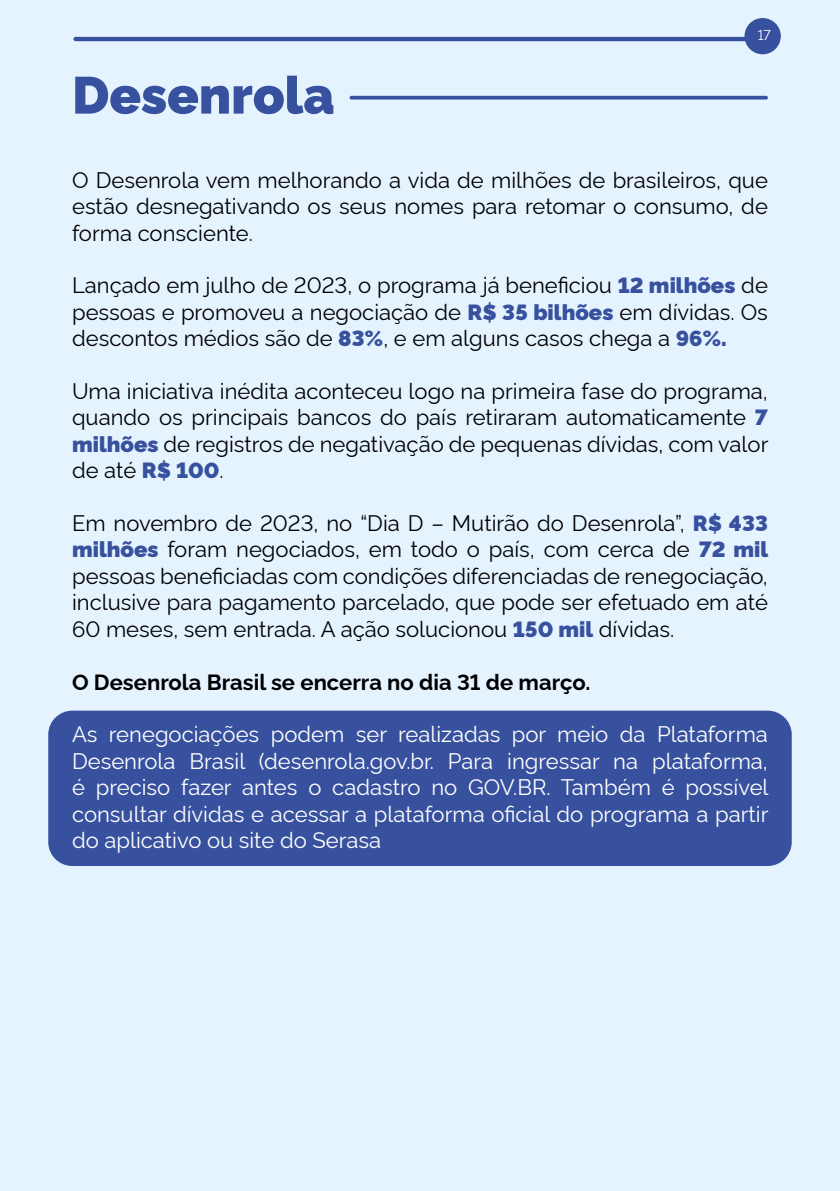
<style>
.page{position:relative;width:840px;height:1191px;background:#fff}
.page>*{position:absolute;margin:0;border:0;box-sizing:border-box;transform-origin:0 0}
.t1{font:900 52px "Rawline";color:#37519f}
.t2{font:22px/26.4px "Rawline";color:#000;text-align:justify}
.t3{font:22px/26.4px "Rawline";color:#fff;text-align:justify}
.t4{font:700 22px "Rawline";color:#000}
.t5{font:14px "Rawline";color:#fff}
.s1{font-weight:900;color:#37519f}
</style>
<div class="page">
<div style="left:0;top:0;width:839px;height:1191px;background:#e5f3ff"></div>
<hr style="left:73px;top:37px;width:693px;height:4px;background:#37519f;border-radius:2px">
<div style="left:744px;top:18px;width:36px;height:36px;background:#37519f;border-radius:50%"></div>
<svg style="left:349px;top:96px;width:418px;height:4px;background:#4962a9"></svg>
<div style="left:48px;top:710px;width:743px;height:156px;background:#37519f;border-radius:24px"></div>
<h1 class="t1" style="left:72px;top:55px;width:264px">Desenrola</h1>
<p class="t5" style="left:757px;top:24px;width:15px">17</p>
<p class="t2" style="left:72px;top:164px;width:697px">O Desenrola vem melhorando a vida de milhões de brasileiros, que estão desnegativando os seus nomes para retomar o consumo, de forma consciente.</p>
<p class="t2" style="left:72px;top:270px;width:697px">Lançado em julho de 2023, o programa já beneficiou <span class="s1">12 milhões</span> de pessoas e promoveu a negociação de <span class="s1">R$ 35 bilhões</span> em dívidas. Os descontos médios são de <span class="s1">83%</span>, e em alguns casos chega a <span class="s1">96%.</span></p>
<p class="t2" style="left:72px;top:376px;width:697px">Uma iniciativa inédita aconteceu logo na primeira fase do programa, quando os principais bancos do país retiraram automaticamente <span class="s1">7 milhões</span> de registros de negativação de pequenas dívidas, com valor de até <span class="s1">R$ 100</span>.</p>
<p class="t2" style="left:72px;top:508px;width:697px">Em novembro de 2023, no “Dia D – Mutirão do Desenrola”, <span class="s1">R$ 433 milhões</span> foram negociados, em todo o país, com cerca de <span class="s1">72 mil </span>pessoas beneficiadas com condições diferenciadas de renegociação, inclusive para pagamento parcelado, que pode ser efetuado em até 60 meses, sem entrada. A ação solucionou <span class="s1">150 mil</span> dívidas.</p>
<p class="t4" style="left:72px;top:664px;width:519px">O Desenrola Brasil se encerra no dia 31 de março.</p>
<p class="t3" style="left:72px;top:719px;width:697px">As renegociações podem ser realizadas por meio da Plataforma Desenrola Brasil (desenrola.gov.br. Para ingressar na plataforma, é preciso fazer antes o cadastro no GOV.BR. Também é possível consultar dívidas e acessar a plataforma oficial do programa a partir do aplicativo ou site do Serasa</p>
</div>
